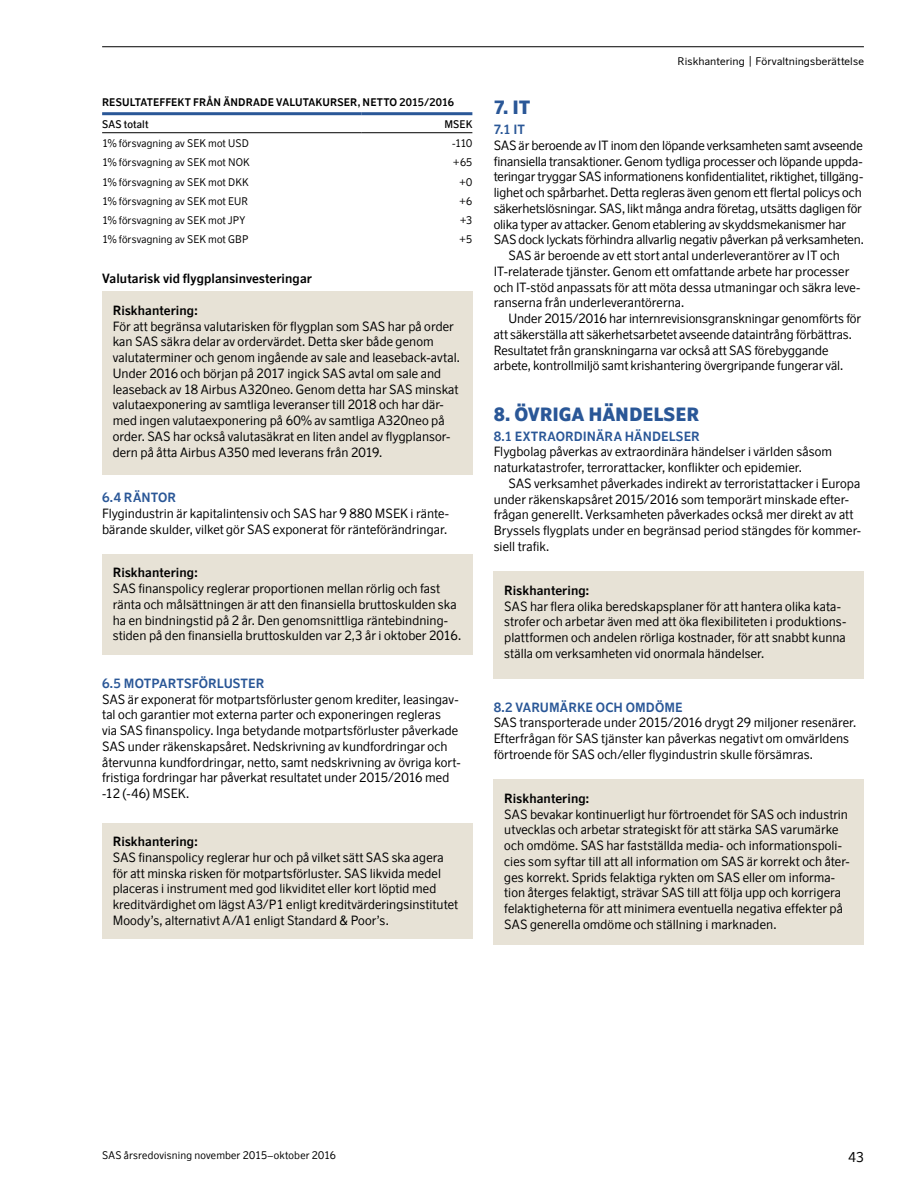
<style>
.page{position:relative;width:915px;height:1191px;background:#fff}
.page>*{position:absolute;margin:0;border:0;box-sizing:border-box;transform-origin:0 0}
.Mellanrubrik_1{font:900 18.3px "Scandinavian N";letter-spacing:-.005em;color:#2a5797}
.t1{font:13.5px "Scandinavian N";color:#000}
.Brödtext{font:12.75px/15.8px "Scandinavian N";letter-spacing:.005em;color:#000}
.Bröd_indrag{font:12.75px/15.8px "Scandinavian N";color:#000}
.Mellanrubrik_2{font:700 12.75px "Scandinavian N";letter-spacing:.01em;color:#2a5797}
.Mellanrubrik_3{font:700 12.75px "Scandinavian N";letter-spacing:.005em;color:#000}
.Text{font:10.5px "Scandinavian N";letter-spacing:.01em;color:#000}
.Diagram-_tabellrubri{font:700 10.5px "Scandinavian N";letter-spacing:.01em;color:#000}
.t2{font:10.5px "Scandinavian NB";letter-spacing:.01em;color:#000}
.Siffra{font:10.5px "Scandinavian N";color:#000}
.Topp_vänster{font:500 10.5px "Scandinavian N";letter-spacing:.01em;color:#000}
.Topp_höger{font:500 10.5px "Scandinavian N";color:#000}
.s1{font-weight:700}
</style>
<div class="page">
<hr style="left:102px;top:46px;width:761px;height:1px;background:#000">
<hr style="left:102px;top:112px;width:259px;height:3px;background:#2a5797">
<hr style="left:361px;top:112px;width:111px;height:3px;background:#2a5797">
<hr style="left:102px;top:132px;width:259px;height:1px;background:#000">
<hr style="left:361px;top:132px;width:111px;height:1px;background:#000">
<div style="left:102px;top:291px;width:370px;height:184px;background:#e7e2d6"></div>
<div style="left:102px;top:554px;width:370px;height:100px;background:#e7e2d6"></div>
<div style="left:102px;top:823px;width:370px;height:115px;background:#e7e2d6"></div>
<div style="left:493px;top:571px;width:370px;height:107px;background:#e7e2d6"></div>
<div style="left:493px;top:779px;width:370px;height:166px;background:#e7e2d6"></div>
<p class="Diagram-_tabellrubri" style="left:102px;top:96px;width:353px">RESULTATEFFEKT FRÅN ÄNDRADE VALUTAKURSER, NETTO 2015/2016</p>
<p class="Topp_vänster" style="left:102px;top:118px;width:48px">SAS totalt</p>
<p class="Topp_höger" style="left:444px;top:118px;width:30px">MSEK</p>
<p class="Text" style="left:102px;top:137px;width:148px">1% försvagning av SEK mot USD</p>
<p class="Siffra" style="left:452px;top:137px;width:22px">-110</p>
<p class="Text" style="left:102px;top:156px;width:149px">1% försvagning av SEK mot NOK</p>
<p class="Siffra" style="left:453px;top:156px;width:21px">+65</p>
<p class="Text" style="left:102px;top:175px;width:148px">1% försvagning av SEK mot DKK</p>
<p class="Siffra" style="left:459px;top:175px;width:15px">+0</p>
<p class="Text" style="left:102px;top:194px;width:147px">1% försvagning av SEK mot EUR</p>
<p class="Siffra" style="left:459px;top:194px;width:15px">+6</p>
<p class="Text" style="left:102px;top:213px;width:144px">1% försvagning av SEK mot JPY</p>
<p class="Siffra" style="left:459px;top:213px;width:14px">+3</p>
<p class="Text" style="left:102px;top:232px;width:148px">1% försvagning av SEK mot GBP</p>
<p class="Siffra" style="left:459px;top:232px;width:15px">+5</p>
<p class="Mellanrubrik_3" style="left:102px;top:270px;width:211px">Valutarisk vid flygplansinvesteringar</p>
<p class="Brödtext" style="left:113px;top:302px;width:348px"><span class="s1">Riskhantering:<br></span>För att begränsa valutarisken för flygplan som SAS har på order kan SAS säkra delar av ordervärdet. Detta sker både genom valutaterminer och genom ingående av sale and leaseback-avtal.<br>Under 2016 och början på 2017 ingick SAS avtal om sale and leaseback av 18 Airbus A320neo. Genom detta har SAS minskat valutaexponering av samtliga leveranser till 2018 och har där&shy;med ingen valutaexponering på 60% av samtliga A320neo på order. SAS har också valutasäkrat en liten andel av flygplansor&shy;dern på åtta Airbus A350 med leverans från 2019.</p>
<p class="Mellanrubrik_2" style="left:102px;top:489px;width:75px">6.4 RÄNTOR</p>
<p class="Brödtext" style="left:102px;top:505px;width:347px">Flygindustrin är kapitalintensiv och SAS har 9 880 MSEK i ränte&shy;bärande skulder, vilket gör SAS exponerat för ränteförändringar.</p>
<p class="Brödtext" style="left:113px;top:565px;width:350px"><span class="s1">Riskhantering:<br></span>SAS finanspolicy reglerar proportionen mellan rörlig och fast ränta och målsättningen är att den finansiella bruttoskulden ska ha en bindningstid på 2 år. Den genomsnittliga räntebindning&shy;stiden på den finansiella bruttoskulden var 2,3 år i oktober 2016.</p>
<p class="Mellanrubrik_2" style="left:102px;top:675px;width:164px">6.5 MOTPARTSFÖRLUSTER</p>
<p class="Brödtext" style="left:102px;top:691px;width:360px">SAS är exponerat för motpartsförluster genom krediter, leasingav&shy;tal och garantier mot externa parter och exponeringen regleras<br>via SAS finanspolicy. Inga betydande motpartsförluster påverkade SAS under räkenskapsåret. Nedskrivning av kundfordringar och återvunna kundfordringar, netto, samt nedskrivning av övriga kort&shy;fristiga fordringar har påverkat resultatet under 2015/2016 med -12 (-46) MSEK.</p>
<p class="Brödtext" style="left:113px;top:833px;width:346px"><span class="s1">Riskhantering:<br></span>SAS finanspolicy reglerar hur och på vilket sätt SAS ska agera för att minska risken för motpartsförluster. SAS likvida medel placeras i instrument med god likviditet eller kort löptid med kreditvärdighet om lägst A3/P1 enligt kreditvärderingsinstitutet Moody’s, alternativt A/A1 enligt Standard &amp; Poor’s.</p>
<p class="t2" style="left:677px;top:54px;width:188px">Riskhantering | Förvaltningsberättelse</p>
<p class="Mellanrubrik_1" style="left:493px;top:96px;width:38px">7. IT</p>
<p class="Mellanrubrik_2" style="left:493px;top:121px;width:33px">7.1 IT</p>
<p class="Brödtext" style="left:493px;top:137px;width:371px">SAS är beroende av IT inom den löpande verksamheten samt avseende finansiella transaktioner. Genom tydliga processer och löpande uppda&shy;teringar tryggar SAS informationens konfidentialitet, riktighet, tillgäng&shy;lighet och spårbarhet. Detta regleras även genom ett flertal policys och säkerhetslösningar. SAS, likt många andra företag, utsätts dagligen för olika typer av attacker. Genom etablering av skyddsmekanismer har SAS dock lyckats förhindra allvarlig negativ påverkan på verksamheten.</p>
<p class="Bröd_indrag" style="left:493px;top:247px;width:368px;text-indent:15px">SAS är beroende av ett stort antal underleverantörer av IT och IT-relaterade tjänster. Genom ett omfattande arbete har processer och IT-stöd anpassats för att möta dessa utmaningar och säkra leve&shy;ranserna från underleverantörerna.</p>
<p class="Bröd_indrag" style="left:493px;top:310px;width:369px;text-indent:15px">Under 2015/2016 har internrevisionsgranskningar genomförts för att säkerställa att säkerhetsarbetet avseende dataintrång förbättras.<br>Resultatet från granskningarna var också att SAS förebyggande arbete, kontrollmiljö samt krishantering övergripande fungerar väl.</p>
<p class="Mellanrubrik_1" style="left:493px;top:402px;width:207px">8. ÖVRIGA HÄNDELSER</p>
<p class="Mellanrubrik_2" style="left:493px;top:428px;width:208px">8.1 EXTRAORDINÄRA HÄNDELSER</p>
<p class="Brödtext" style="left:493px;top:444px;width:340px">Flygbolag påverkas av extraordinära händelser i världen såsom naturkatastrofer, terrorattacker, konflikter och epidemier.</p>
<p class="Bröd_indrag" style="left:493px;top:475px;width:369px;text-indent:15px">SAS verksamhet påverkades indirekt av terroristattacker i Europa under räkenskapsåret 2015/2016 som temporärt minskade efter&shy;frågan generellt. Verksamheten påverkades också mer direkt av att Bryssels flygplats under en begränsad period stängdes för kommer&shy;siell trafik.</p>
<p class="Brödtext" style="left:504px;top:582px;width:343px"><span class="s1">Riskhantering:<br></span>SAS har flera olika beredskapsplaner för att hantera olika kata&shy;strofer och arbetar även med att öka flexibiliteten i produktions&shy;plattformen och andelen rörliga kostnader, för att snabbt kunna ställa om verksamheten vid onormala händelser.</p>
<p class="Mellanrubrik_2" style="left:493px;top:699px;width:190px">8.2 VARUMÄRKE OCH OMDÖME</p>
<p class="Brödtext" style="left:493px;top:715px;width:364px">SAS transporterade under 2015/2016 drygt 29 miljoner resenärer.<br>Efterfrågan för SAS tjänster kan påverkas negativt om omvärldens förtroende för SAS och/eller flygindustrin skulle försämras.</p>
<p class="Brödtext" style="left:504px;top:790px;width:347px"><span class="s1">Riskhantering:<br></span>SAS bevakar kontinuerligt hur förtroendet för SAS och industrin utvecklas och arbetar strategiskt för att stärka SAS varumärke och omdöme. SAS har fastställda media- och informationspoli&shy;cies som syftar till att all information om SAS är korrekt och åter&shy;ges korrekt. Sprids felaktiga rykten om SAS eller om informa&shy;tion återges felaktigt, strävar SAS till att följa upp och korrigera felaktigheterna för att minimera eventuella negativa effekter på SAS generella omdöme och ställning i marknaden.</p>
<p class="Text" style="left:102px;top:1148px;width:235px">SAS årsredovisning november 2015–oktober 2016</p>
<p class="t1" style="left:848px;top:1148px;width:17px">43</p>
</div>
